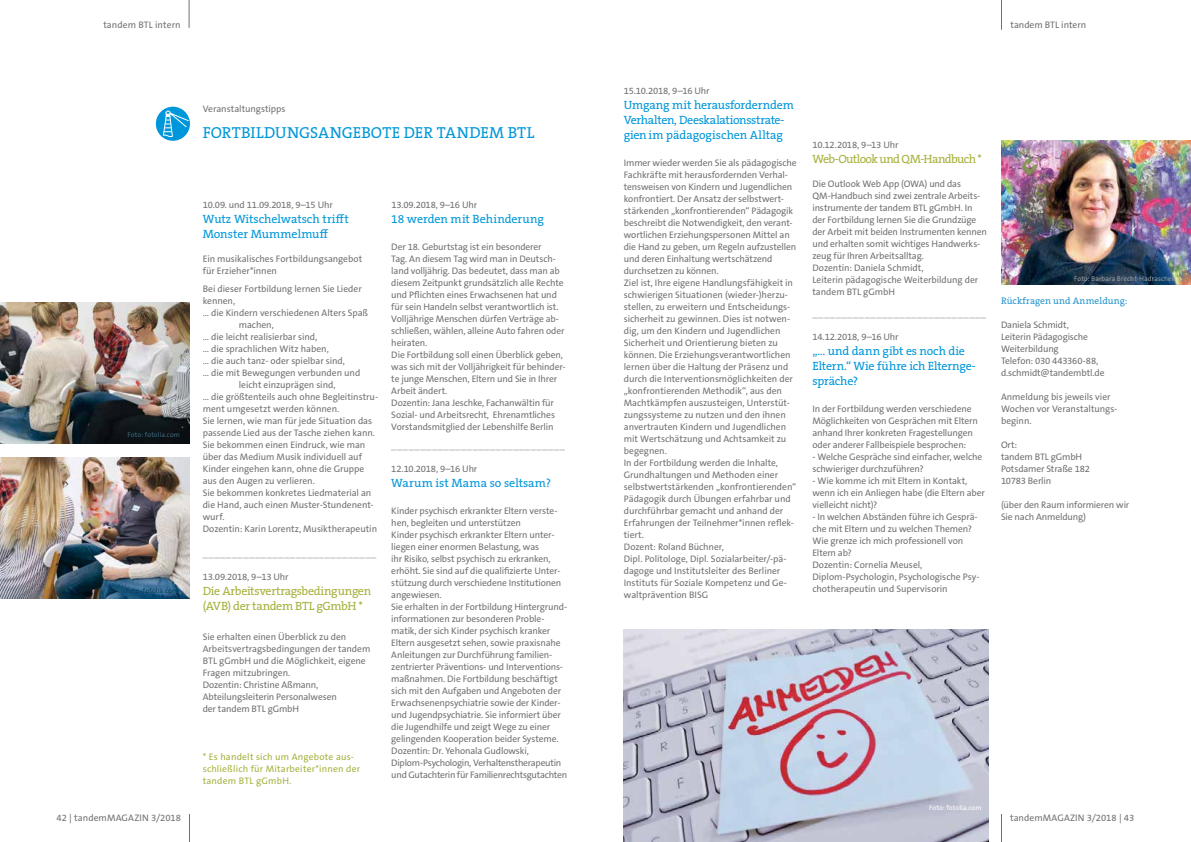
<style>
.page{position:relative;width:1191px;height:842px;background:#fff}
.page>*{position:absolute;margin:0;border:0;box-sizing:border-box;transform-origin:0 0}
.t1{font:16px "The Serif B W5 Plain";color:#0097da}
.t2{font:12px/15px "The Serif B W5 Plain";letter-spacing:-.01em;color:#0097da}
.t3{font:12px/15px "The Serif B W5 Plain";letter-spacing:-.03em;color:#a6b13c}
.t4{font:12px "The Serif B W5 Plain";letter-spacing:-.055em;color:#a6b13c}
.t5{font:9.5px/12px "The Sans B W5 Plain";letter-spacing:-.01em;color:#707172}
.t6{font:9.5px "The Sans B W5 Plain";color:#9c9e9f}
.t7{font:9.5px/12px "The Sans B W5 Plain";letter-spacing:.02em;color:#a5b13c}
.t8{font:9.5px "The Sans B W5 Plain";color:#6f7072}
.t9{font:9.5px "The Serif B W5 Plain";letter-spacing:.005em;color:#2295cf}
.t10{font:7px "The Sans B W5 Plain";letter-spacing:.01em;color:#93a3a5}
.t11{font:7px "The Sans B W5 Plain";letter-spacing:.01em;color:#063d5a}
.t12{font:7px "The Sans B W5 Plain";letter-spacing:.01em;color:#3e647c}
.t13{font:7px "The Sans B W5 Plain";letter-spacing:.01em;color:#fff}
</style>
<div class="page">
<svg style="left:189px;top:814px;width:1px;height:28px"></svg>
<svg style="left:1001px;top:814px;width:1px;height:28px"></svg>
<hr style="left:1001px;top:0;width:1px;height:30px;background:#707172">
<svg style="left:189px;top:0;width:1px;height:28px"></svg>
<img style="left:624px;top:630px;width:365px;height:212px">
<img style="left:1001px;top:141px;width:190px;height:144px">
<div style="left:156px;top:107px;width:34px;height:34px;background:#0097da;border-radius:50%"></div>
<svg style="left:163px;top:111px;width:27px;height:26px"></svg>
<img style="left:0;top:458px;width:190px;height:141px">
<img style="left:0;top:302px;width:190px;height:141px">
<p class="t8" style="left:103px;top:19px;width:79px">tandem BTL intern</p>
<p class="t8" style="left:1010px;top:19px;width:77px">tandem BTL intern</p>
<p class="t5" style="left:203px;top:103px;width:84px">Veranstaltungstipps</p>
<h1 class="t1" style="left:203px;top:122px;width:333px">FORTBILDUNGSANGEBOTE DER TANDEM BTL</h1>
<p class="t12" style="left:128px;top:430px;width:54px">Foto: fotolia.com</p>
<p class="t11" style="left:126px;top:586px;width:54px">Foto: fotolia.com</p>
<p class="t5" style="left:203px;top:199px;width:131px">10.09. und 11.09.2018, 9–15 Uhr</p>
<p class="t2" style="left:203px;top:212px;width:148px">Wutz Witschelwatsch trifft<br>Monster Mummelmuff</p>
<p class="t5" style="left:203px;top:253px;width:161px">Ein musikalisches Fortbildungsangebot für Erzieher*innen</p>
<p class="t5" style="left:203px;top:283px;width:160px">Bei dieser Fortbildung lernen Sie Lieder</p>
<p class="t5" style="left:203px;top:295px;width:34px">kennen,</p>
<p class="t5" style="left:203px;top:307px;width:167px">… die Kindern verschiedenen Alters Spaß</p>
<p class="t5" style="left:239px;top:319px;width:37px">machen,</p>
<p class="t5" style="left:203px;top:331px;width:116px">… die leicht realisierbar sind,</p>
<p class="t5" style="left:203px;top:343px;width:128px">… die sprachlichen Witz haben,</p>
<p class="t5" style="left:203px;top:355px;width:144px">… die auch tanz- oder spielbar sind,</p>
<p class="t5" style="left:203px;top:367px;width:159px">… die mit Bewegungen verbunden und</p>
<p class="t5" style="left:239px;top:379px;width:98px">leicht einzuprägen sind,</p>
<p class="t5" style="left:203px;top:391px;width:177px">… die größtenteils auch ohne Begleitinstru-</p>
<p class="t5" style="left:203px;top:403px;width:138px">ment umgesetzt werden können.</p>
<p class="t5" style="left:203px;top:415px;width:171px">Sie lernen, wie man für jede Situation das</p>
<p class="t5" style="left:203px;top:427px;width:174px">passende Lied aus der Tasche ziehen kann.</p>
<p class="t5" style="left:203px;top:439px;width:164px">Sie bekommen einen Eindruck, wie man</p>
<p class="t5" style="left:203px;top:451px;width:161px">über das Medium Musik individuell auf</p>
<p class="t5" style="left:203px;top:463px;width:163px">Kinder eingehen kann, ohne die Gruppe</p>
<p class="t5" style="left:203px;top:475px;width:114px">aus den Augen zu verlieren.</p>
<p class="t5" style="left:203px;top:487px;width:170px">Sie bekommen konkretes Liedmaterial an</p>
<p class="t5" style="left:203px;top:499px;width:172px">die Hand, auch einen Muster-Stundenent-</p>
<p class="t5" style="left:203px;top:511px;width:23px">wurf.</p>
<p class="t5" style="left:203px;top:523px;width:176px">Dozentin: Karin Lorentz, Musiktherapeutin</p>
<p class="t6" style="left:203px;top:547px;width:175px">______________________________</p>
<p class="t5" style="left:203px;top:571px;width:87px">13.09.2018, 9–13 Uhr</p>
<p class="t3" style="left:203px;top:584px;width:170px">Die Arbeitsvertragsbedingungen (AVB) der tandem BTL gGmbH *</p>
<p class="t5" style="left:203px;top:631px;width:169px">Sie erhalten einen Überblick zu den<br>Arbeitsvertragsbedingungen der tandem<br>BTL gGmbH und die Möglichkeit, eigene<br>Fragen mitzubringen.<br>Dozentin: Christine Aßmann,<br>Abteilungsleiterin Personalwesen<br>der tandem BTL gGmbH</p>
<p class="t7" style="left:203px;top:751px;width:159px">* Es handelt sich um Angebote aus&shy;schließlich für Mitarbeiter*innen der tandem BTL gGmbH.</p>
<p class="t5" style="left:391px;top:199px;width:87px">13.09.2018, 9–16 Uhr</p>
<p class="t2" style="left:391px;top:212px;width:154px">18 werden mit Behinderung</p>
<p class="t5" style="left:391px;top:241px;width:176px">Der 18. Geburtstag ist ein besonderer<br>Tag. An diesem Tag wird man in Deutsch&shy;land volljährig. Das bedeutet, dass man ab diesem Zeitpunkt grundsätzlich alle Rechte und Pflichten eines Erwachsenen hat und für sein Handeln selbst verantwortlich ist.<br>Volljährige Menschen dürfen Verträge ab&shy;schließen, wählen, alleine Auto fahren oder heiraten.<br>Die Fortbildung soll einen Überblick geben, was sich mit der Volljährigkeit für behinder&shy;te junge Menschen, Eltern und Sie in Ihrer Arbeit ändert.<br>Dozentin: Jana Jeschke, Fachanwältin für Sozial- und Arbeitsrecht, Ehrenamtliches Vorstandsmitglied der Lebenshilfe Berlin</p>
<p class="t6" style="left:391px;top:439px;width:175px">______________________________</p>
<p class="t5" style="left:391px;top:463px;width:87px">12.10.2018, 9–16 Uhr</p>
<p class="t2" style="left:391px;top:476px;width:161px">Warum ist Mama so seltsam?</p>
<p class="t5" style="left:391px;top:505px;width:177px">Kinder psychisch erkrankter Eltern verste&shy;hen, begleiten und unterstützen<br>Kinder psychisch erkrankter Eltern unter&shy;liegen einer enormen Belastung, was<br>ihr Risiko, selbst psychisch zu erkranken, erhöht. Sie sind auf die qualifizierte Unter&shy;stützung durch verschiedene Institutionen angewiesen.<br>Sie erhalten in der Fortbildung Hintergrund&shy;informationen zur besonderen Proble&shy;matik, der sich Kinder psychisch kranker Eltern ausgesetzt sehen, sowie praxisnahe Anleitungen zur Durchführung familien&shy;zentrierter Präventions- und Interventions&shy;maßnahmen. Die Fortbildung beschäftigt sich mit den Aufgaben und Angeboten der Erwachsenenpsychiatrie sowie der Kinder&shy;und Jugendpsychiatrie. Sie informiert über die Jugendhilfe und zeigt Wege zu einer gelingenden Kooperation beider Systeme.<br>Dozentin: Dr. Yehonala Gudlowski, Diplom-Psychologin, Verhaltenstherapeutin und Gutachterin für Familienrechtsgutachten</p>
<p class="t5" style="left:624px;top:85px;width:87px">15.10.2018, 9–16 Uhr</p>
<p class="t2" style="left:624px;top:98px;width:172px">Umgang mit herausforderndem<br>Verhalten, Deeskalationsstrate&shy;gien im pädagogischen Alltag</p>
<p class="t5" style="left:624px;top:157px;width:174px">Immer wieder werden Sie als pädagogische Fachkräfte mit herausfordernden Verhal&shy;tensweisen von Kindern und Jugendlichen konfrontiert. Der Ansatz der selbstwert&shy;stärkenden „konfrontierenden“ Pädagogik beschreibt die Notwendigkeit, den verant&shy;wortlichen Erziehungspersonen Mittel an die Hand zu geben, um Regeln aufzustellen und deren Einhaltung wertschätzend durchsetzen zu können.<br>Ziel ist, Ihre eigene Handlungsfähigkeit in schwierigen Situationen (wieder-)herzu&shy;stellen, zu erweitern und Entscheidungs&shy;sicherheit zu gewinnen. Dies ist notwen&shy;dig, um den Kindern und Jugendlichen Sicherheit und Orientierung bieten zu können. Die Erziehungsverantwortlichen lernen über die Haltung der Präsenz und durch die Interventionsmöglichkeiten der „konfrontierenden Methodik“, aus den Machtkämpfen auszusteigen, Unterstüt&shy;zungssysteme zu nutzen und den ihnen anvertrauten Kindern und Jugendlichen mit Wertschätzung und Achtsamkeit zu begegnen.<br>In der Fortbildung werden die Inhalte, Grundhaltungen und Methoden einer selbstwertstärkenden „konfrontierenden“ Pädagogik durch Übungen erfahrbar und durchführbar gemacht und anhand der Erfahrungen der Teilnehmer*innen reflek&shy;tiert.<br>Dozent: Roland Büchner,<br>Dipl. Politologe, Dipl. Sozialarbeiter/-pä&shy;dagoge und Institutsleiter des Berliner Instituts für Soziale Kompetenz und Ge&shy;waltprävention BISG</p>
<p class="t5" style="left:812px;top:139px;width:88px">10.12.2018, 9–13 Uhr</p>
<p class="t4" style="left:812px;top:151px;width:171px">Web-Outlook und QM-Handbuch *</p>
<p class="t5" style="left:812px;top:178px;width:176px">Die Outlook Web App (OWA) und das QM-Handbuch sind zwei zentrale Arbeits&shy;instrumente der tandem BTL gGmbH. In der Fortbildung lernen Sie die Grundzüge der Arbeit mit beiden Instrumenten kennen und erhalten somit wichtiges Handwerks&shy;zeug für Ihren Arbeitsalltag.<br>Dozentin: Daniela Schmidt,<br>Leiterin pädagogische Weiterbildung der tandem BTL gGmbH</p>
<p class="t6" style="left:812px;top:307px;width:175px">______________________________</p>
<p class="t5" style="left:812px;top:331px;width:88px">14.12.2018, 9–16 Uhr</p>
<p class="t2" style="left:812px;top:344px;width:165px">„… und dann gibt es noch die<br>Eltern.“ Wie führe ich Elternge&shy;spräche?</p>
<p class="t5" style="left:812px;top:403px;width:167px">In der Fortbildung werden verschiedene Möglichkeiten von Gesprächen mit Eltern anhand Ihrer konkreten Fragestellungen oder anderer Fallbeispiele besprochen:</p>
<p class="t5" style="left:812px;top:451px;width:171px">- Welche Gespräche sind einfacher, welche schwieriger durchzuführen?</p>
<p class="t5" style="left:812px;top:475px;width:174px">- Wie komme ich mit Eltern in Kontakt, wenn ich ein Anliegen habe (die Eltern aber vielleicht nicht)?</p>
<p class="t5" style="left:812px;top:511px;width:169px">- In welchen Abständen führe ich Gesprä&shy;che mit Eltern und zu welchen Themen?<br>Wie grenze ich mich professionell von Eltern ab?<br>Dozentin: Cornelia Meusel, Diplom-Psychologin, Psychologische Psy&shy;chotherapeutin und Supervisorin</p>
<p class="t10" style="left:1074px;top:274px;width:103px">Foto: Barbara Brecht-Hadraschek</p>
<p class="t9" style="left:1001px;top:295px;width:128px">Rückfragen und Anmeldung:</p>
<p class="t5" style="left:1001px;top:319px;width:105px">Daniela Schmidt,<br>Leiterin Pädagogische<br>Weiterbildung<br>Telefon: 030 443360-88, d.schmidt@tandembtl.de</p>
<p class="t5" style="left:1001px;top:391px;width:118px">Anmeldung bis jeweils vier<br>Wochen vor Veranstaltungs&shy;beginn.</p>
<p class="t5" style="left:1001px;top:439px;width:90px">Ort:<br>tandem BTL gGmbH<br>Potsdamer Straße 182<br>10783 Berlin</p>
<p class="t5" style="left:1001px;top:499px;width:130px">(über den Raum informieren wir<br>Sie nach Anmeldung)</p>
<p class="t13" style="left:929px;top:803px;width:54px">Foto: fotolia.com</p>
<p class="t5" style="left:57px;top:812px;width:126px">42 | tandemMAGAZIN 3/2018</p>
<p class="t5" style="left:1010px;top:812px;width:126px">tandemMAGAZIN 3/2018 | 43</p>
</div>
